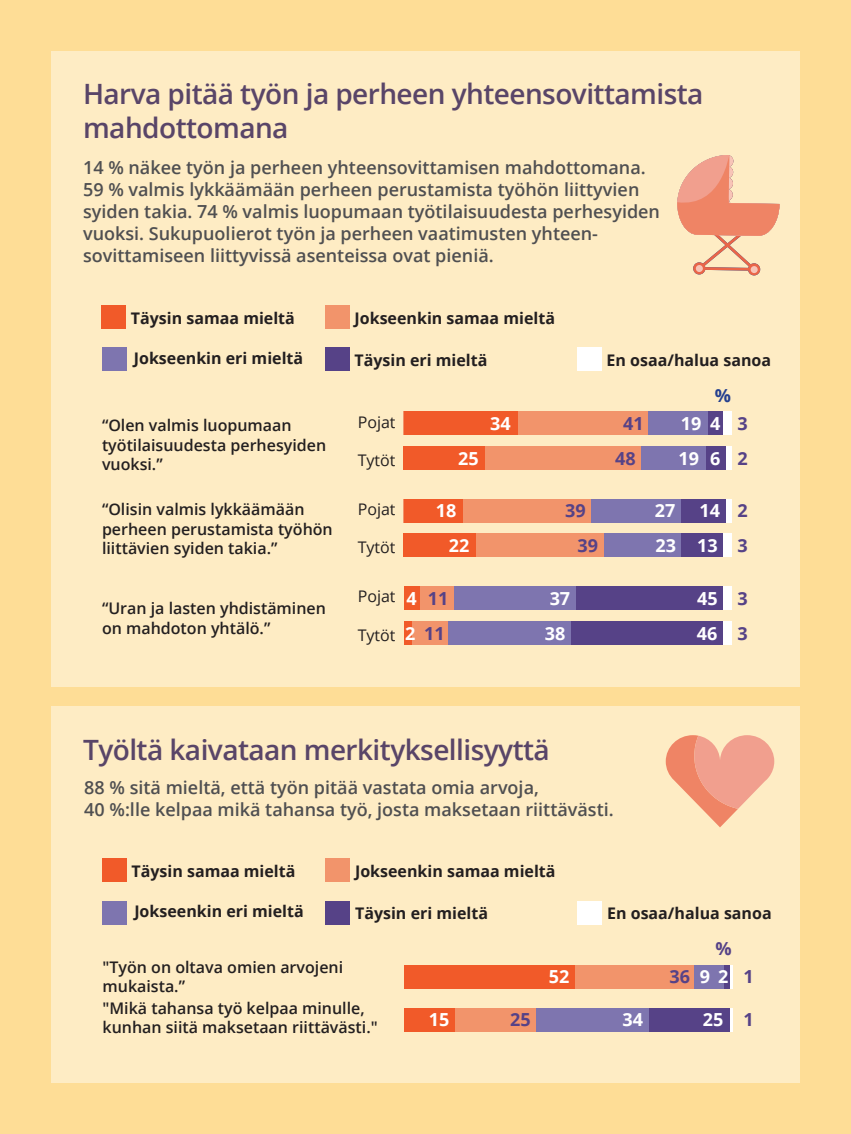
<style>
.page{position:relative;width:851px;height:1134px;background:#fff}
.page>*{position:absolute;margin:0;border:0;box-sizing:border-box;transform-origin:0 0}
.Header03{font:600 28px/34px "Open Sans";letter-spacing:-.02em;color:#594568}
.Paragraph2{font:600 18px/22px "Open Sans";color:#4f4f51}
.t1{font:700 18px "Open Sans";color:#fff}
.t2{font:700 18px "Open Sans";color:#564287}
.t3{font:700 18px "Open Sans";color:#25408f}
.t4{font:600 16px/19.2px "Open Sans";color:#231f20}
.t5{font:700 16px "Open Sans";color:#231f20}
.t6{font:16px "Open Sans";color:#231f20}
.s1{color:#564287}
.s2{color:#fff}
</style>
<div class="page">
<div style="left:0;top:0;width:850px;height:1134px;background:linear-gradient(to right,#fedd97,#fedd97)"></div>
<div style="left:51px;top:51px;width:748px;height:635px;background:#feecc4"></div>
<div style="left:51px;top:706px;width:748px;height:377px;background:#feecc4"></div>
<div style="left:102px;top:306px;width:24px;height:23px;background:#f15a29"></div>
<div style="left:325px;top:306px;width:24px;height:23px;background:#f2946b"></div>
<div style="left:325px;top:348px;width:24px;height:23px;background:#564287"></div>
<div style="left:577px;top:348px;width:24px;height:23px;background:#fff"></div>
<div style="left:102px;top:348px;width:24px;height:23px;background:#7e75af"></div>
<div style="left:404px;top:412px;width:328px;height:23px;background:#fff"></div>
<div style="left:404px;top:412px;width:319px;height:23px;background:#564287"></div>
<div style="left:404px;top:412px;width:304px;height:23px;background:#7e75af"></div>
<div style="left:404px;top:412px;width:243px;height:23px;background:#f2946b"></div>
<div style="left:404px;top:412px;width:113px;height:23px;background:#f15a29"></div>
<div style="left:404px;top:447px;width:322px;height:23px;background:#564287"></div>
<div style="left:404px;top:447px;width:301px;height:23px;background:#7e75af"></div>
<div style="left:404px;top:447px;width:236px;height:23px;background:#f2946b"></div>
<div style="left:404px;top:447px;width:81px;height:23px;background:#f15a29"></div>
<div style="left:404px;top:499px;width:322px;height:23px;background:#564287"></div>
<div style="left:404px;top:499px;width:276px;height:23px;background:#7e75af"></div>
<div style="left:404px;top:499px;width:187px;height:23px;background:#f2946b"></div>
<div style="left:404px;top:499px;width:58px;height:23px;background:#f15a29"></div>
<div style="left:404px;top:534px;width:328px;height:23px;background:#fff"></div>
<div style="left:404px;top:534px;width:319px;height:23px;background:#564287"></div>
<div style="left:404px;top:534px;width:276px;height:23px;background:#7e75af"></div>
<div style="left:404px;top:534px;width:200px;height:23px;background:#f2946b"></div>
<div style="left:404px;top:534px;width:72px;height:23px;background:#f15a29"></div>
<div style="left:404px;top:586px;width:328px;height:23px;background:#fff"></div>
<div style="left:404px;top:586px;width:319px;height:23px;background:#564287"></div>
<div style="left:404px;top:586px;width:172px;height:23px;background:#7e75af"></div>
<div style="left:404px;top:586px;width:49px;height:23px;background:#f2946b"></div>
<div style="left:404px;top:586px;width:16px;height:23px;background:#f15a29"></div>
<div style="left:404px;top:621px;width:328px;height:23px;background:#fff"></div>
<div style="left:404px;top:621px;width:319px;height:23px;background:#564287"></div>
<div style="left:404px;top:621px;width:167px;height:23px;background:#7e75af"></div>
<div style="left:404px;top:621px;width:43px;height:23px;background:#f2946b"></div>
<div style="left:404px;top:621px;width:8px;height:23px;background:#f15a29"></div>
<div style="left:102px;top:859px;width:24px;height:23px;background:#f15a29"></div>
<div style="left:326px;top:859px;width:24px;height:23px;background:#f2946b"></div>
<div style="left:326px;top:901px;width:24px;height:23px;background:#564287"></div>
<div style="left:577px;top:901px;width:25px;height:23px;background:#fff"></div>
<div style="left:102px;top:901px;width:25px;height:23px;background:#7e75af"></div>
<div style="left:405px;top:1008px;width:324px;height:23px;background:#564287"></div>
<div style="left:405px;top:1008px;width:243px;height:23px;background:#7e75af"></div>
<div style="left:404px;top:1008px;width:132px;height:23px;background:#f2946b"></div>
<div style="left:404px;top:1008px;width:51px;height:23px;background:#f15a29"></div>
<div style="left:405px;top:965px;width:318px;height:23px;background:#7e75af"></div>
<div style="left:404px;top:965px;width:289px;height:23px;background:#f2946b"></div>
<div style="left:404px;top:965px;width:170px;height:23px;background:#f15a29"></div>
<svg style="left:677px;top:155px;width:102px;height:120px"></svg>
<div style="left:750px;top:266px;width:7px;height:7px;background:#f7c4b7;border-radius:50%"></div>
<div style="left:695px;top:265px;width:8px;height:7px;background:#f7c4b7;border-radius:50%"></div>
<svg style="left:665px;top:735px;width:109px;height:92px"></svg>
<h2 class="Header03" style="left:83px;top:77px;width:621px">Harva pitää työn ja perheen yhteensovittamista mahdottomana</h2>
<p class="Paragraph2" style="left:83px;top:156px;width:564px">14 % näkee työn ja perheen yhteensovittamisen mahdottomana.</p>
<p class="Paragraph2" style="left:83px;top:178px;width:578px">59 % valmis lykkäämään perheen perustamista työhön liittyvien syiden takia. 74 % valmis luopumaan työtilaisuudesta perhesyiden vuoksi. Sukupuolierot työn ja perheen vaatimusten yhteen-</p>
<p class="Paragraph2" style="left:83px;top:244px;width:412px">sovittamiseen liittyvissä asenteissa ovat pieniä.</p>
<p class="t5" style="left:131px;top:307px;width:165px">Täysin samaa mieltä</p>
<p class="t5" style="left:354px;top:307px;width:202px">Jokseenkin samaa mieltä</p>
<p class="t5" style="left:134px;top:347px;width:171px">Jokseenkin eri mieltä</p>
<p class="t5" style="left:354px;top:349px;width:134px">Täysin eri mieltä</p>
<p class="t5" style="left:606px;top:349px;width:166px">En osaa/halua sanoa</p>
<p class="t3" style="left:714px;top:382px;width:18px">%</p>
<p class="t6" style="left:357px;top:411px;width:39px">Pojat</p>
<p class="t6" style="left:357px;top:449px;width:39px">Tytöt</p>
<p class="t1" style="left:490px;top:410px;width:22px">34</p>
<p class="t2" style="left:623px;top:410px;width:22px">41</p>
<p class="t1" style="left:680px;top:410px;width:68px">194 <span class="s1">3</span></p>
<p class="t4" style="left:102px;top:416px;width:226px">“Olen valmis luopumaan työtilaisuudesta perhesyiden vuoksi.”</p>
<p class="t1" style="left:458px;top:446px;width:22px">25</p>
<p class="t2" style="left:615px;top:446px;width:22px">48</p>
<p class="t1" style="left:678px;top:446px;width:71px">196 <span class="s1">2</span></p>
<p class="t4" style="left:102px;top:500px;width:232px">“Olisin valmis lykkäämään perheen perustamista työhön liittävien syiden takia.”</p>
<p class="t4" style="left:102px;top:599px;width:225px">“Uran ja lasten yhdistäminen on mahdoton yhtälö.”</p>
<p class="t6" style="left:357px;top:498px;width:39px">Pojat</p>
<p class="t6" style="left:357px;top:537px;width:39px">Tytöt</p>
<p class="t6" style="left:357px;top:586px;width:39px">Pojat</p>
<p class="t6" style="left:357px;top:624px;width:39px">Tytöt</p>
<p class="t1" style="left:436px;top:498px;width:22px">18</p>
<p class="t2" style="left:565px;top:498px;width:22px">39</p>
<p class="t1" style="left:654px;top:498px;width:22px">27</p>
<p class="t1" style="left:699px;top:498px;width:50px">14 <span class="s1">2</span></p>
<p class="t1" style="left:448px;top:533px;width:22px">22</p>
<p class="t2" style="left:577px;top:533px;width:22px">39</p>
<p class="t1" style="left:655px;top:533px;width:94px">23 13 <span class="s1">3</span></p>
<p class="t2" style="left:406px;top:585px;width:43px"><span class="s2">4</span> 11</p>
<p class="t1" style="left:549px;top:585px;width:22px">37</p>
<p class="t1" style="left:697px;top:585px;width:52px">45 <span class="s1">3</span></p>
<p class="t2" style="left:405px;top:620px;width:41px"><span class="s2">2</span> 11</p>
<p class="t1" style="left:544px;top:620px;width:22px">38</p>
<p class="t1" style="left:696px;top:620px;width:52px">46 <span class="s1">3</span></p>
<h2 class="Header03" style="left:83px;top:732px;width:468px">Työltä kaivataan merkityksellisyyttä</h2>
<p class="Paragraph2" style="left:84px;top:776px;width:456px">88 % sitä mieltä, että työn pitää vastata omia arvoja,</p>
<p class="Paragraph2" style="left:84px;top:798px;width:531px">40 %:lle kelpaa mikä tahansa työ, josta maksetaan riittävästi.</p>
<p class="t5" style="left:131px;top:860px;width:165px">Täysin samaa mieltä</p>
<p class="t5" style="left:355px;top:860px;width:202px">Jokseenkin samaa mieltä</p>
<p class="t5" style="left:134px;top:900px;width:171px">Jokseenkin eri mieltä</p>
<p class="t5" style="left:355px;top:902px;width:134px">Täysin eri mieltä</p>
<p class="t5" style="left:607px;top:902px;width:166px">En osaa/halua sanoa</p>
<p class="t2" style="left:715px;top:936px;width:18px">%</p>
<p class="t4" style="left:102px;top:957px;width:242px">"Työn on oltava omien arvojeni mukaista.”</p>
<p class="t1" style="left:548px;top:964px;width:22px">52</p>
<p class="t2" style="left:669px;top:964px;width:86px">36<span class="s2">92</span> 1</p>
<p class="t4" style="left:102px;top:998px;width:277px">"Mikä tahansa työ kelpaa minulle, kunhan siitä maksetaan riittävästi."</p>
<p class="t1" style="left:429px;top:1007px;width:22px">15</p>
<p class="t2" style="left:510px;top:1007px;width:22px">25</p>
<p class="t1" style="left:622px;top:1007px;width:22px">34</p>
<p class="t1" style="left:702px;top:1007px;width:52px">25 <span class="s1">1</span></p>
</div>
